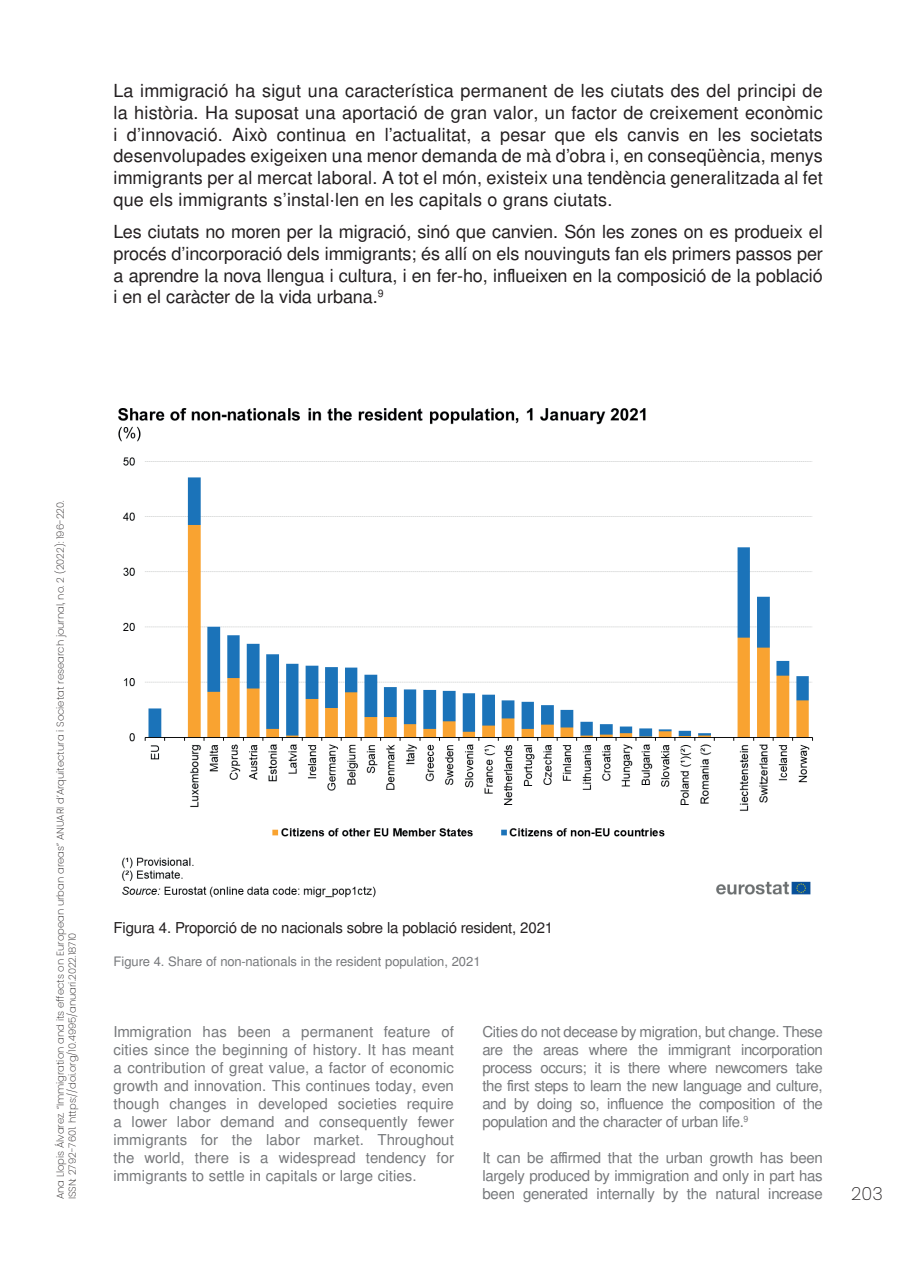
<style>
.page{position:relative;width:908px;height:1276px;background:#fff}
.page>*{position:absolute;margin:0;border:0;box-sizing:border-box;transform-origin:0 0}
.val_cos_de_text{font:18px/21.6px "Free Sans";color:#231f20;text-align:justify}
.t1{font:200 18px "Poppins";color:#231f20}
.eng_text{font:15px/18px "Free Sans";letter-spacing:-.015em;color:#76787b;text-align:justify}
.val_cos_de_text-2{font:15px "Free Sans";letter-spacing:-.01em;color:#231f20}
.val_cos_de_text-3{font:13px "Free Sans";color:#76787b}
.t2{font:200 10px/12px "Poppins";color:#231f20}
</style>
<div class="page">
<img style="left:118px;top:408px;width:695px;height:490px">
<p class="val_cos_de_text" style="left:113px;top:81px;width:710px">La immigració ha sigut una característica permanent de les ciutats des del principi de la història. Ha suposat una aportació de gran valor, un factor de creixement econòmic i d’innovació. Això continua en l’actualitat, a pesar que els canvis en les societats desenvolupades exigeixen una menor demanda de mà d’obra i, en conseqüència, menys immigrants per al mercat laboral. A tot el món, existeix una tendència generalitzada al fet que els immigrants s’instal·len en les capitals o grans ciutats.</p>
<p class="val_cos_de_text" style="left:113px;top:222px;width:710px">Les ciutats no moren per la migració, sinó que canvien. Són les zones on es produeix el procés d’incorporació dels immigrants; és allí on els nouvinguts fan els primers passos per a aprendre la nova llengua i cultura, i en fer-ho, influeixen en la composició de la població i en el caràcter de la vida urbana.<sup>9</sup></p>
<p class="t2" style="left:54px;top:1199px;width:700px;rotate:-90deg">Ana Llopis Álvarez. “Immigration and its effects on European urban areas” ANUARI d’Arquitectura i Societat research journal, no. 2 (2022): 196-220.<br>ISSN: 2792-7601. https://doi.org/10.4995/anuari.2022.18710</p>
<p class="val_cos_de_text-2" style="left:113px;top:917px;width:441px">Figura 4. Proporció de no nacionals sobre la població resident, 2021</p>
<p class="val_cos_de_text-3" style="left:113px;top:952px;width:368px">Figure 4. Share of non-nationals in the resident population, 2021</p>
<p class="eng_text" style="left:113px;top:1024px;width:342px">Immigration has been a permanent feature of cities since the beginning of history. It has meant a contribution of great value, a factor of economic growth and innovation. This continues today, even though changes in developed societies require a lower labor demand and consequently fewer immigrants for the labor market. Throughout the world, there is a widespread tendency for immigrants to settle in capitals or large cities.</p>
<p class="eng_text" style="left:482px;top:1024px;width:342px">Cities do not decease by migration, but change. These are the areas where the immigrant incorporation process occurs; it is there where newcomers take the first steps to learn the new language and culture, and by doing so, influence the composition of the population and the character of urban life.<sup>9</sup></p>
<p class="eng_text" style="left:482px;top:1150px;width:342px">It can be affirmed that the urban growth has been largely produced by immigration and only in part has been generated internally by the natural increase</p>
<p class="t1" style="left:850px;top:1183px;width:33px">203</p>
</div>
